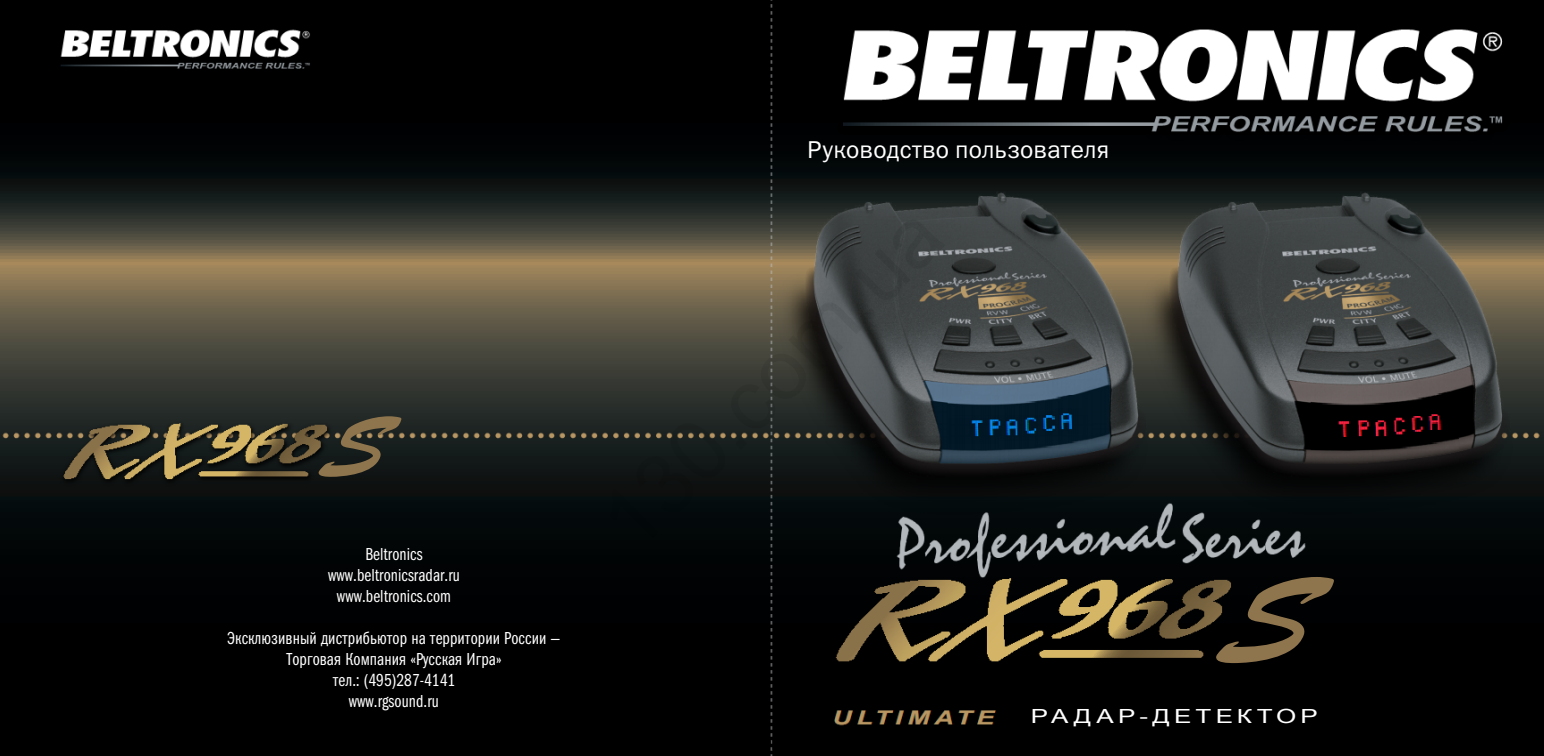
<style>
.page{position:relative;width:1544px;height:756px;background:#fff}
.page>*{position:absolute;margin:0;border:0;box-sizing:border-box;transform-origin:0 0}
.t1{font:italic 122.85px "Brush Script Std";color:#8f754d}
.t2{font:italic 86.27px "Brush Script Std";color:#8f754d}
.t3{font:24.5px "Franklin Gothic Book C";letter-spacing:.005em;color:#fff}
.t4{font:19.43px "Arial";letter-spacing:.16em;color:#fff;scale:1.33 1}
.t5{font:17.5px/21px "Franklin Gothic Book Cmp C";letter-spacing:.005em;color:#fff;text-align:center}
</style>
<div class="page">
<img style="left:0;top:0;width:1543px;height:755px">
<h2 class="t2" style="left:317px;top:399px;width:96px">S</h2>
<p class="t5" style="left:328px;top:545px;width:133px">Beltronics www.beltronicsradar.ru www.beltronics.com</p>
<p class="t5" style="left:228px;top:629px;width:334px">Эксклюзивный дистрибьютор на территории России —<br>Торговая Компания «Русская Игра»<br>тел.: (495)287-4141<br>www.rgsound.ru</p>
<h3 class="t3" style="left:807px;top:140px;width:303px">Руководство пользователя</h3>
<h1 class="t1" style="left:1213px;top:553px;width:137px">S</h1>
<p class="t4" style="left:1031px;top:704px;width:217px">РАДАР-ДЕТЕКТОР</p>
</div>
